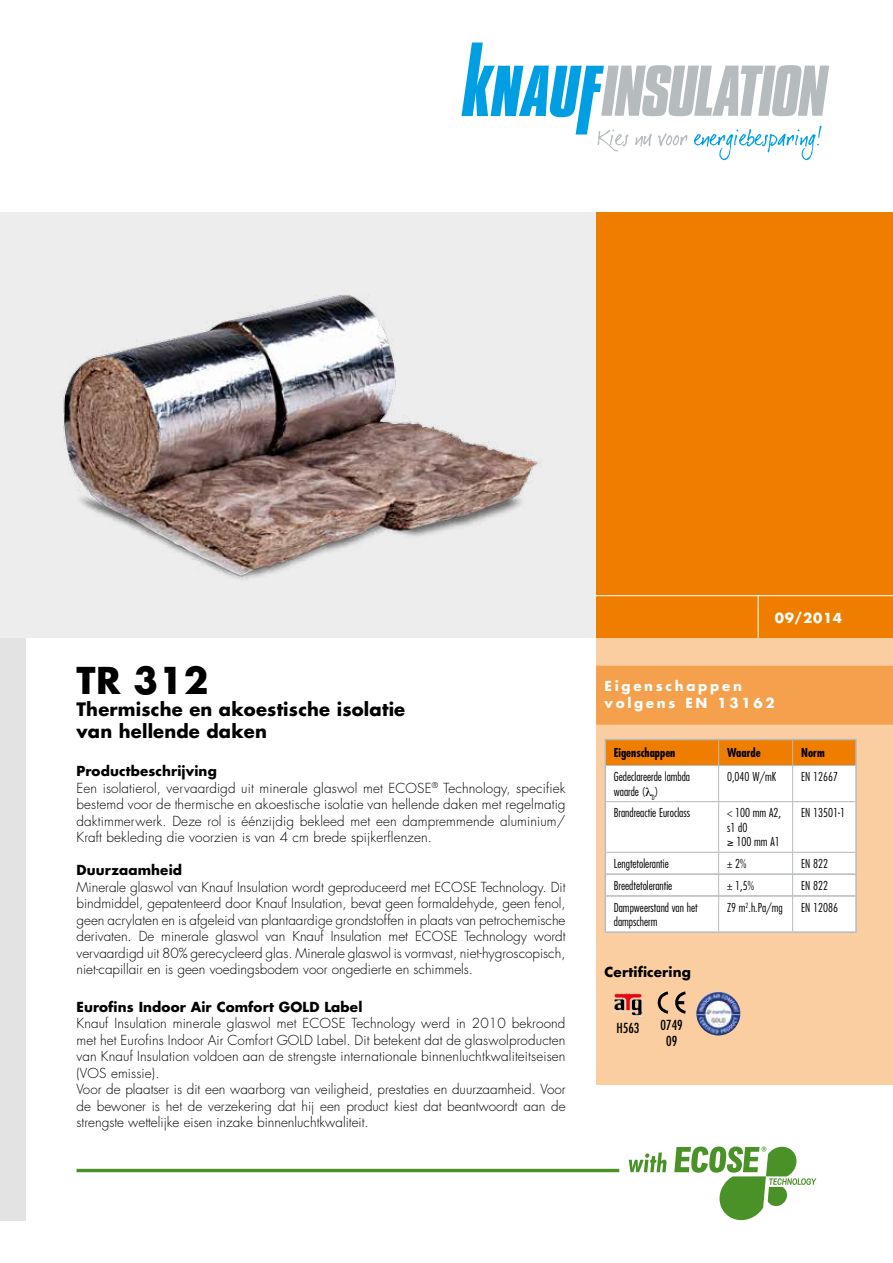
<style>
.page{position:relative;width:893px;height:1263px;background:#fff}
.page>*{position:absolute;margin:0;border:0;box-sizing:border-box;transform-origin:0 0}
.t1{font:700 36px "Futura";color:#000}
.t2{font:700 18px/21.6px "Futura";letter-spacing:.01em;color:#000}
.t3{font:300 13.5px/16.5px "Futura";letter-spacing:.01em;color:#000}
.t4{font:700 13.5px "Futura";letter-spacing:.01em;color:#000}
.t5{font:700 13.5px/16.5px "Futura";letter-spacing:.2em;color:#fff}
.t6{font:condensed 13.5px/16.2px "Futura";color:#000;text-align:center}
.t7{font:300 condensed 12px/14.4px "Futura";color:#000}
.t8{font:700 condensed 12px "Futura";color:#000}
.s1{font-weight:700}
</style>
<div class="page">
<div style="left:0;top:638px;width:26px;height:582px;background:#e3e3e3"></div>
<div style="left:595px;top:213px;width:298px;height:425px;background:#ef7d00"></div>
<hr style="left:595px;top:595px;width:298px;height:1px;background:#fff">
<hr style="left:758px;top:595px;width:1px;height:43px;background:#fff">
<svg style="left:461px;top:43px;width:368px;height:117px"></svg>
<div style="left:596px;top:638px;width:297px;height:446px;background:#fbcea2"></div>
<div style="left:0;top:213px;width:595px;height:425px;background:#ededed"></div>
<img style="left:63px;top:294px;width:479px;height:286px">
<hr style="left:0;top:213px;width:1px;height:425px;background:#fac38b">
<hr style="left:0;top:578px;width:1px;height:60px;background:#ef7d00">
<svg style="left:77px;top:1146px;width:739px;height:74px"></svg>
<div style="left:596px;top:666px;width:297px;height:42px;background:#f5a04c"></div>
<div style="left:596px;top:682px;width:297px;height:43px;background:#f5a04c"></div>
<hr style="left:793px;top:739px;width:64px;height:1px;background:#b6bbbe">
<hr style="left:855px;top:740px;width:2px;height:25px;background:#b6bbbe">
<hr style="left:855px;top:765px;width:2px;height:37px;background:#b6bbbe">
<hr style="left:855px;top:802px;width:2px;height:50px;background:#b6bbbe">
<hr style="left:855px;top:852px;width:2px;height:21px;background:#b6bbbe">
<hr style="left:793px;top:873px;width:64px;height:2px;background:#b6bbbe">
<hr style="left:855px;top:875px;width:2px;height:20px;background:#b6bbbe">
<hr style="left:793px;top:895px;width:64px;height:2px;background:#b6bbbe">
<hr style="left:855px;top:897px;width:2px;height:34px;background:#b6bbbe">
<hr style="left:605px;top:931px;width:114px;height:2px;background:#b6bbbe">
<hr style="left:719px;top:931px;width:74px;height:2px;background:#b6bbbe">
<hr style="left:793px;top:931px;width:64px;height:2px;background:#b6bbbe">
<img style="left:610px;top:992px;width:36px;height:25px">
<svg style="left:658px;top:991px;width:10px;height:23px"></svg>
<svg style="left:675px;top:991px;width:11px;height:23px"></svg>
<img style="left:696px;top:991px;width:44px;height:44px;border-radius:22px">
<svg style="left:605px;top:739px;width:251px;height:193px"></svg>
<h1 class="t1" style="left:77px;top:656px;width:133px">TR 312</h1>
<h2 class="t2" style="left:77px;top:698px;width:330px">Thermische en akoestische isolatie van hellende daken</h2>
<p class="t3" style="left:77px;top:763px;width:491px"><span class="s1">Productbeschrijving<br></span>Een isolatierol, vervaardigd uit minerale glaswol met ECOSE<sup>®</sup> Technology, specifiek bestemd voor de thermische en akoestische isolatie van hellende daken met regelmatig daktimmerwerk. Deze rol is éénzijdig bekleed met een dampremmende aluminium/ Kraft bekleding die voorzien is van 4 cm brede spijkerflenzen.</p>
<p class="t4" style="left:77px;top:861px;width:107px">Duurzaamheid</p>
<p class="t3" style="left:77px;top:879px;width:491px;text-align:justify">Minerale glaswol van Knauf Insulation wordt geproduceerd met ECOSE Technology. Dit bindmiddel, gepatenteerd door Knauf Insulation, bevat geen formaldehyde, geen fenol, geen acrylaten en is afgeleid van plantaardige grondstoffen in plaats van petrochemische derivaten. De minerale glaswol van Knauf Insulation met ECOSE Technology wordt vervaardigd uit 80% gerecycleerd glas. Minerale glaswol is vormvast, niet-hygroscopisch, niet-capillair en is geen voedingsbodem voor ongedierte en schimmels.</p>
<p class="t4" style="left:77px;top:997px;width:287px">Eurofins Indoor Air Comfort GOLD Label</p>
<p class="t3" style="left:77px;top:1015px;width:491px">Knauf Insulation minerale glaswol met ECOSE Technology werd in 2010 bekroond met het Eurofins Indoor Air Comfort GOLD Label. Dit betekent dat de glaswolproducten van Knauf Insulation voldoen aan de strengste internationale binnenluchtkwaliteitseisen (VOS emissie).<br>Voor de plaatser is dit een waarborg van veiligheid, prestaties en duurzaamheid. Voor de bewoner is het de verzekering dat hij een product kiest dat beantwoordt aan de strengste wettelijke eisen inzake binnenluchtkwaliteit.</p>
<p class="t5" style="left:775px;top:609px;width:69px">09/2014</p>
<p class="t5" style="left:605px;top:677px;width:172px">Eigenschappen volgens EN 13162</p>
<p class="t8" style="left:614px;top:745px;width:63px">Eigenschappen</p>
<p class="t8" style="left:727px;top:745px;width:35px">Waarde</p>
<p class="t8" style="left:801px;top:745px;width:25px">Norm</p>
<p class="t7" style="left:614px;top:769px;width:78px">Gedeclareerde lambda waarde ( <sub>D</sub>)</p>
<p class="t7" style="left:727px;top:769px;width:51px">0,040 W/mK</p>
<p class="t7" style="left:801px;top:769px;width:38px">EN 12667</p>
<p class="t7" style="left:614px;top:806px;width:78px">Brandreactie Euroclass</p>
<p class="t7" style="left:727px;top:806px;width:55px">&lt; 100 mm A2, s1 d0<br>≥ 100 mm A1</p>
<p class="t7" style="left:801px;top:806px;width:45px">EN 13501-1</p>
<p class="t7" style="left:614px;top:856px;width:56px">Lengtetolerantie</p>
<p class="t7" style="left:727px;top:856px;width:21px">± 2%</p>
<p class="t7" style="left:801px;top:856px;width:28px">EN 822</p>
<p class="t7" style="left:614px;top:878px;width:60px">Breedtetolerantie</p>
<p class="t7" style="left:727px;top:878px;width:28px">± 1,5%</p>
<p class="t7" style="left:801px;top:878px;width:28px">EN 822</p>
<p class="t7" style="left:614px;top:900px;width:85px">Dampweerstand van het dampscherm</p>
<p class="t7" style="left:727px;top:900px;width:57px">Z9 m<sup>2</sup>.h.Pa/mg</p>
<p class="t7" style="left:801px;top:900px;width:38px">EN 12086</p>
<p class="t4" style="left:605px;top:962px;width:88px">Certificering</p>
<p class="t6" style="left:616px;top:1020px;width:25px">H563</p>
<p class="t6" style="left:661px;top:1016px;width:24px">0749<br>09</p>
</div>
